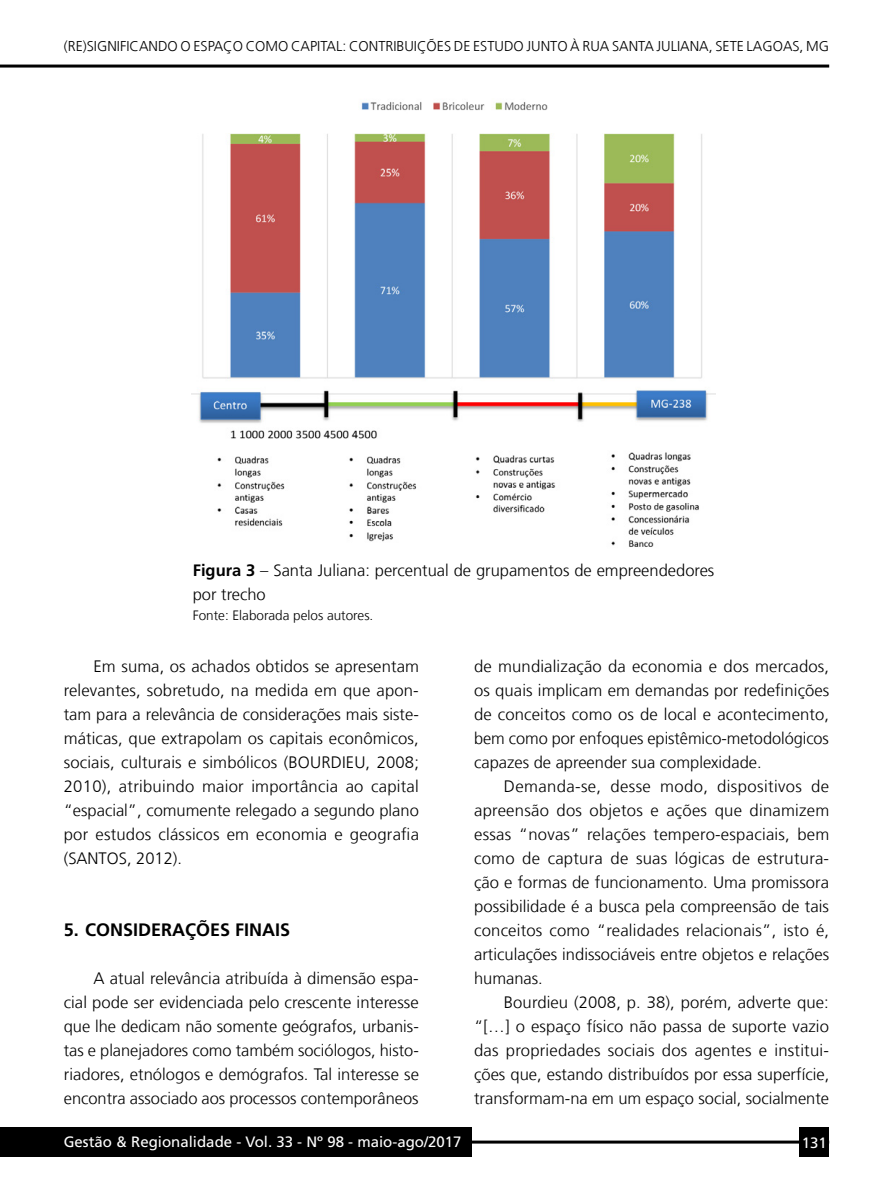
<style>
.page{position:relative;width:893px;height:1191px;background:#fff}
.page>*{position:absolute;margin:0;border:0;box-sizing:border-box;transform-origin:0 0}
.t1{font:700 18px "Frutiger LT Com";color:#000}
.t2{font:300 16.5px/24px "Frutiger LT Com";color:#000;text-align:justify}
.t3{font:15px "Frutiger LT Com";color:#fff}
.t4{font:300 14.25px "Frutiger LT Com";color:#000}
.t5{font:300 13.5px "Frutiger LT Com";color:#000}
.s1{font-weight:700}
</style>
<div class="page">
<hr style="left:0;top:1140px;width:829px;height:3px;background:#000">
<div style="left:0;top:1127px;width:472px;height:30px;background:#000"></div>
<div style="left:799px;top:1127px;width:30px;height:30px;background:#000"></div>
<hr style="left:0;top:65px;width:829px;height:3px;background:#000">
<img style="left:192px;top:101px;width:523px;height:446px">
<p class="t4" style="left:64px;top:38px;width:767px">(RE)SIGNIFICANDO O ESPAÇO COMO CAPITAL: CONTRIBUIÇÕES DE ESTUDO JUNTO À RUA SANTA JULIANA, SETE LAGOAS, MG</p>
<p class="t2" style="left:193px;top:558px;width:523px"><span class="s1">Figura 3</span> – Santa Juliana: percentual de grupamentos de empreendedores por trecho</p>
<p class="t5" style="left:193px;top:608px;width:182px">Fonte: Elaborada pelos autores.</p>
<p class="t2" style="left:64px;top:654px;width:357px;text-indent:30px">Em suma, os achados obtidos se apresentam relevantes, sobretudo, na medida em que apon&shy;tam para a relevância de considerações mais siste&shy;máticas, que extrapolam os capitais econômicos, sociais, culturais e simbólicos (BOURDIEU, 2008; 2010), atribuindo maior importância ao capital “espacial”, comumente relegado a segundo plano por estudos clássicos em economia e geografia (SANTOS, 2012).</p>
<p class="t1" style="left:64px;top:919px;width:228px">5. CONSIDERAÇÕES FINAIS</p>
<p class="t2" style="left:64px;top:966px;width:357px;text-indent:30px">A atual relevância atribuída à dimensão espa&shy;cial pode ser evidenciada pelo crescente interesse que lhe dedicam não somente geógrafos, urbanis&shy;tas e planejadores como também sociólogos, histo&shy;riadores, etnólogos e demógrafos. Tal interesse se encontra associado aos processos contemporâneos</p>
<p class="t3" style="left:64px;top:1132px;width:399px">Gestão &amp; Regionalidade - Vol. 33 - Nº 98 - maio-ago/2017</p>
<p class="t2" style="left:474px;top:654px;width:357px">de mundialização da economia e dos mercados, os quais implicam em demandas por redefinições de conceitos como os de local e acontecimento, bem como por enfoques epistêmico-metodológicos capazes de apreender sua complexidade.</p>
<p class="t2" style="left:474px;top:774px;width:357px;text-indent:30px">Demanda-se, desse modo, dispositivos de apreensão dos objetos e ações que dinamizem essas “novas” relações tempero-espaciais, bem como de captura de suas lógicas de estrutura&shy;ção e formas de funcionamento. Uma promissora possibilidade é a busca pela compreensão de tais conceitos como “realidades relacionais”, isto é, articulações indissociáveis entre objetos e relações humanas.</p>
<p class="t2" style="left:474px;top:990px;width:357px;text-indent:30px">Bourdieu (2008, p. 38), porém, adverte que: “[…] o espaço físico não passa de suporte vazio das propriedades sociais dos agentes e institui&shy;ções que, estando distribuídos por essa superfície, transformam-na em um espaço social, socialmente</p>
<p class="t3" style="left:802px;top:1133px;width:27px">131</p>
</div>
